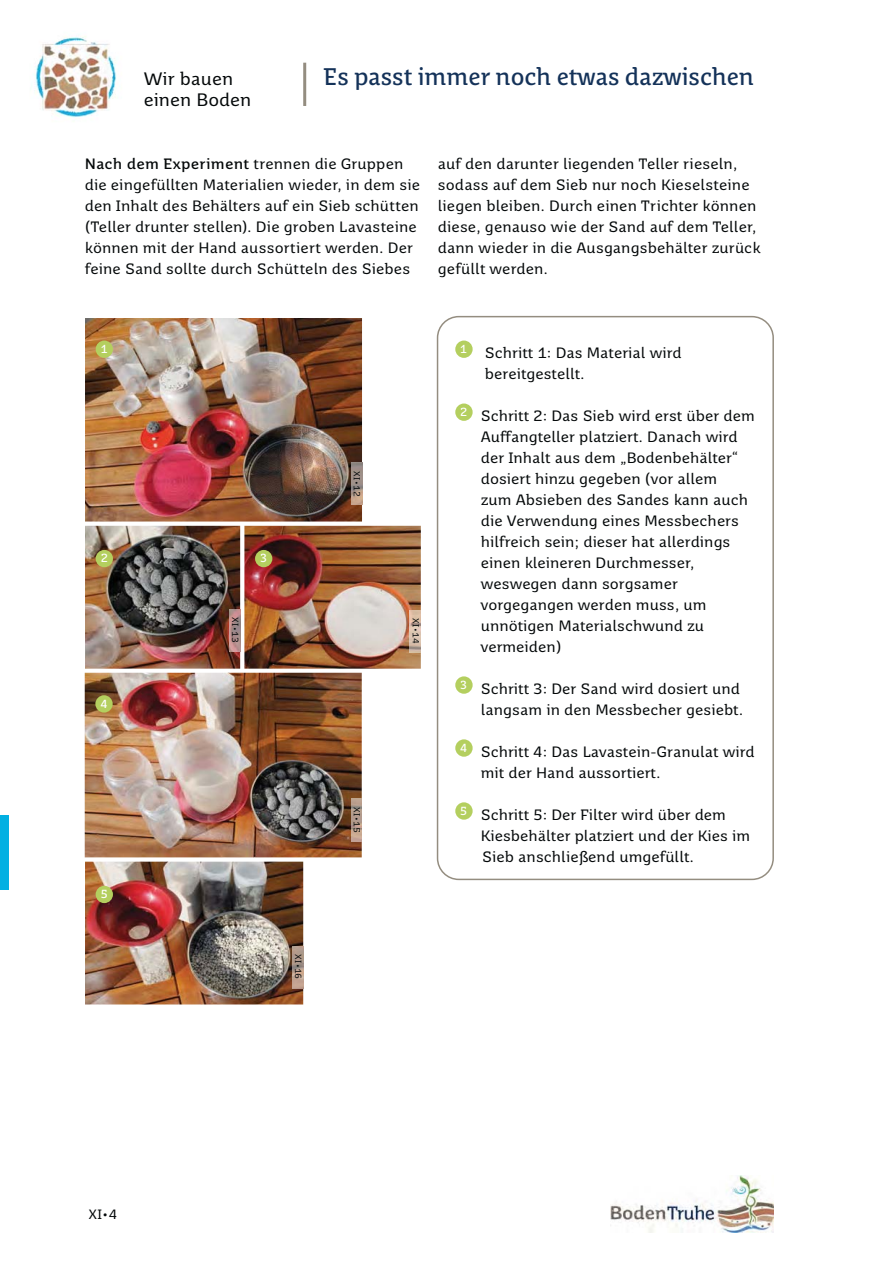
<style>
.page{position:relative;width:893px;height:1263px;background:#fff}
.page>*{position:absolute;margin:0;border:0;box-sizing:border-box;transform-origin:0 0}
.t1{font:24px "Saar 1450 Headline";color:#143259}
.t2{font:18px "Saar 1450 Text";color:#040809}
.t3{font:15px/21px "Saar 1450 Text";color:#040809}
.t4{font:13.5px "Saar 1450 Text";color:#040809}
.t5{font:11.7px "Saar 1450 Headline";color:#fff}
.t6{font:9px "Saar 1450 Notes";letter-spacing:.045em;color:#040809}
.s1{font-weight:700}
</style>
<div class="page">
<img style="left:610px;top:1176px;width:163px;height:56px">
<div style="left:0;top:816px;width:8px;height:74px;background:#02b0e2"></div>
<img style="left:29px;top:30px;width:94px;height:94px;border-radius:29px">
<hr style="left:303px;top:63px;width:3px;height:43px;background:#948d80">
<img style="left:85px;top:318px;width:277px;height:204px">
<div style="left:96px;top:341px;width:17px;height:17px;background:#b4cf5f;border-radius:50%"></div>
<img style="left:351px;top:462px;width:11px;height:43px">
<img style="left:85px;top:526px;width:155px;height:143px">
<div style="left:96px;top:550px;width:17px;height:17px;background:#b4cf5f;border-radius:50%"></div>
<img style="left:229px;top:609px;width:11px;height:43px">
<img style="left:244px;top:526px;width:177px;height:143px">
<div style="left:255px;top:550px;width:17px;height:17px;background:#b4cf5f;border-radius:50%"></div>
<img style="left:410px;top:610px;width:11px;height:43px">
<img style="left:85px;top:673px;width:277px;height:184px">
<div style="left:95px;top:695px;width:18px;height:18px;background:#b4cf5f;border-radius:50%"></div>
<img style="left:351px;top:799px;width:11px;height:42px">
<img style="left:85px;top:862px;width:218px;height:143px">
<div style="left:96px;top:886px;width:17px;height:17px;background:#b4cf5f;border-radius:50%"></div>
<img style="left:292px;top:946px;width:11px;height:42px">
<div style="left:455px;top:341px;width:18px;height:17px;background:#b4cf5f;border-radius:50%"></div>
<div style="left:455px;top:404px;width:18px;height:17px;background:#b4cf5f;border-radius:50%"></div>
<div style="left:455px;top:676px;width:18px;height:18px;background:#b4cf5f;border-radius:50%"></div>
<div style="left:455px;top:739px;width:18px;height:18px;background:#b4cf5f;border-radius:50%"></div>
<div style="left:455px;top:802px;width:18px;height:18px;background:#b4cf5f;border-radius:50%"></div>
<div style="left:437px;top:316px;width:337px;height:564px;border:2px solid #948d80;border-radius:21px"></div>
<p class="t2" style="left:144px;top:71px;width:91px">Wir bauen</p>
<h1 class="t1" style="left:323px;top:63px;width:432px">Es passt immer noch etwas dazwischen</h1>
<p class="t2" style="left:144px;top:92px;width:109px">einen Boden</p>
<p class="t3" style="left:85px;top:154px;width:337px"><span class="s1">Nach dem Experiment</span> trennen die Gruppen die eingefüllten Materialien wieder, in dem sie den Inhalt des Behälters auf ein Sieb schütten (Teller drunter stellen). Die groben Lavasteine können mit der Hand aussortiert werden. Der feine Sand sollte durch Schütteln des Siebes</p>
<p class="t3" style="left:438px;top:154px;width:324px">auf den darunter liegenden Teller rieseln, sodass auf dem Sieb nur noch Kieselsteine liegen bleiben. Durch einen Trichter können diese, genauso wie der Sand auf dem Teller, dann wieder in die Ausgangsbehälter zurück gefüllt werden.</p>
<p class="t5" style="left:101px;top:342px;width:9px">1</p>
<p class="t5" style="left:101px;top:552px;width:9px">2</p>
<p class="t5" style="left:100px;top:697px;width:9px">4</p>
<p class="t5" style="left:101px;top:887px;width:9px">5</p>
<p class="t4" style="left:89px;top:1208px;width:30px">XI•4</p>
<p class="t6" style="left:239px;top:617px;width:27px;rotate:90deg">XI•13</p>
<p class="t5" style="left:260px;top:552px;width:9px">3</p>
<p class="t6" style="left:361px;top:471px;width:27px;rotate:90deg">XI•12</p>
<p class="t6" style="left:302px;top:954px;width:27px;rotate:90deg">XI•16</p>
<p class="t6" style="left:361px;top:807px;width:27px;rotate:90deg">XI•15</p>
<p class="t6" style="left:420px;top:618px;width:27px;rotate:90deg">XI•14</p>
<p class="t3" style="left:485px;top:343px;width:198px;text-indent:-25px"><sup>1</sup> Schritt 1: Das Material wird bereitgestellt.</p>
<p class="t3" style="left:481px;top:406px;width:276px;text-indent:-20px"><sup>2</sup> Schritt 2: Das Sieb wird erst über dem<br>Auffangteller platziert. Danach wird der Inhalt aus dem „Bodenbehälter“ dosiert hinzu gegeben (vor allem<br>zum Absieben des Sandes kann auch die Verwendung eines Messbechers hilfreich sein; dieser hat allerdings einen kleineren Durchmesser, weswegen dann sorgsamer vorgegangen werden muss, um unnötigen Materialschwund zu vermeiden)</p>
<p class="t3" style="left:460px;top:679px;width:284px;text-align:right"><sup>3</sup> Schritt 3: Der Sand wird dosiert und langsam in den Messbecher gesiebt.</p>
<p class="t3" style="left:481px;top:742px;width:276px;text-indent:-20px"><sup>4</sup> Schritt 4: Das Lavastein-Granulat wird mit der Hand aussortiert.</p>
<p class="t3" style="left:481px;top:805px;width:271px;text-indent:-20px"><sup>5</sup> Schritt 5: Der Filter wird über dem<br>Kiesbehälter platziert und der Kies im<br>Sieb anschließend umgefüllt.</p>
</div>
